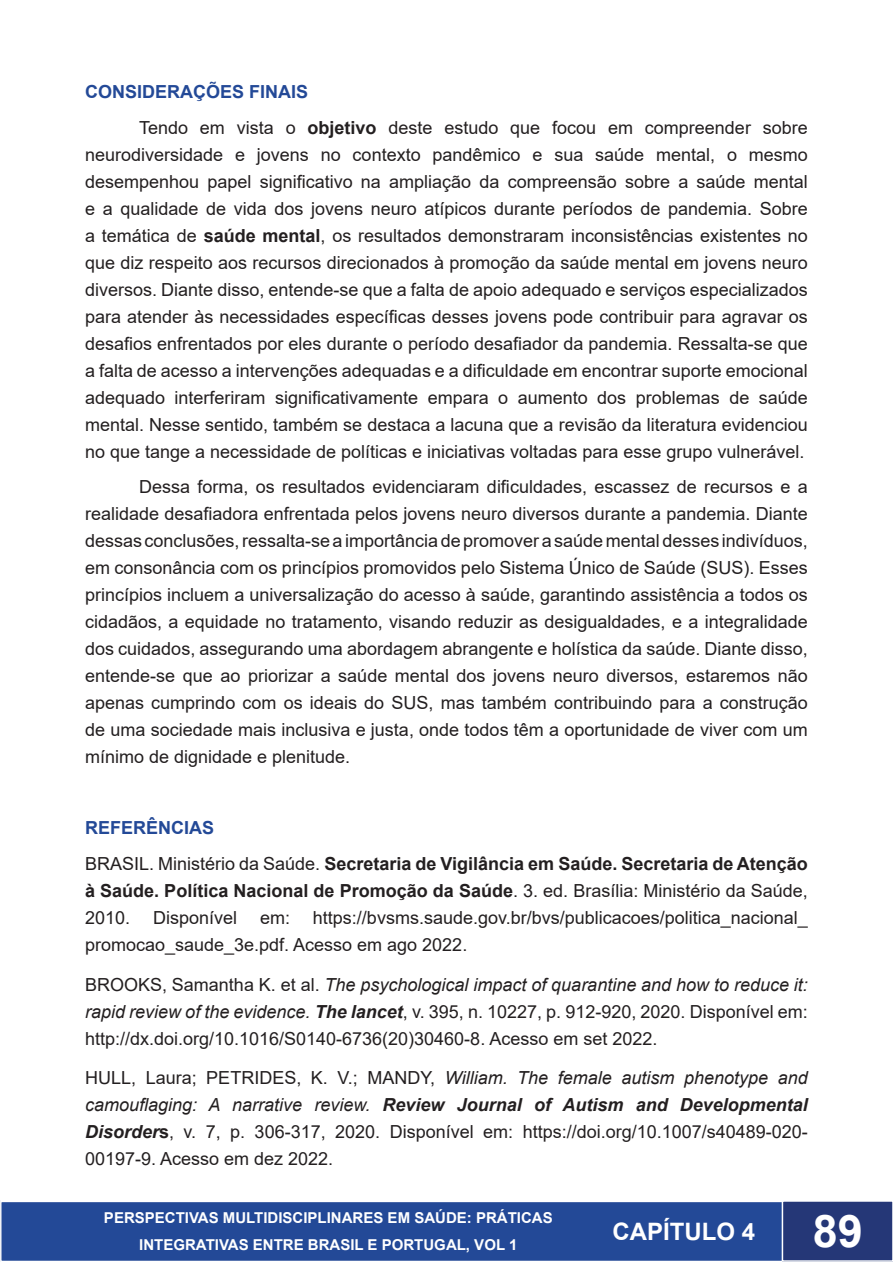
<style>
.page{position:relative;width:893px;height:1263px;background:#fff}
.page>*{position:absolute;margin:0;border:0;box-sizing:border-box;transform-origin:0 0}
.t1{font:700 45px "Arial";color:#fff}
.t2{font:700 24px "Arial";color:#fff}
.t3{font:18px/27px "Arial";color:#231f20;text-align:justify}
.t4{font:700 18px/27px "Arial";color:#231f20;text-align:justify}
.t5{font:700 18px "Arial";color:#234997}
.t6{font:700 15px/27px "Arial";color:#fff;text-align:center}
.s1{font-weight:700}
.s2{font-weight:400}
.s3{font-style:italic}
.s4{font-weight:700;font-style:italic}
</style>
<div class="page">
<div style="left:1px;top:1201px;width:782px;height:60px;background:#234997"></div>
<div style="left:0;top:1201px;width:784px;height:61px;border:2px solid #fff"></div>
<svg style="left:0;top:1200px;width:1px;height:62px"></svg>
<div style="left:782px;top:1201px;width:111px;height:60px;background:#253777"></div>
<div style="left:782px;top:1200px;width:111px;height:62px;border:2px solid #fff"></div>
<p class="t5" style="left:85px;top:79px;width:225px">CONSIDERAÇÕES FINAIS</p>
<p class="t3" style="left:85px;top:114px;width:724px;text-indent:54px">Tendo em vista o <span class="s1">objetivo</span> deste estudo que focou em compreender sobre neurodiversidade e jovens no contexto pandêmico e sua saúde mental, o mesmo desempenhou papel significativo na ampliação da compreensão sobre a saúde mental e a qualidade de vida dos jovens neuro atípicos durante períodos de pandemia. Sobre a temática de <span class="s1">saúde mental</span>, os resultados demonstraram inconsistências existentes no que diz respeito aos recursos direcionados à promoção da saúde mental em jovens neuro diversos. Diante disso, entende-se que a falta de apoio adequado e serviços especializados para atender às necessidades específicas desses jovens pode contribuir para agravar os desafios enfrentados por eles durante o período desafiador da pandemia. Ressalta-se que a falta de acesso a intervenções adequadas e a dificuldade em encontrar suporte emocional adequado interferiram significativamente empara o aumento dos problemas de saúde mental. Nesse sentido, também se destaca a lacuna que a revisão da literatura evidenciou no que tange a necessidade de políticas e iniciativas voltadas para esse grupo vulnerável.</p>
<p class="t3" style="left:85px;top:473px;width:724px;text-indent:54px">Dessa forma, os resultados evidenciaram dificuldades, escassez de recursos e a realidade desafiadora enfrentada pelos jovens neuro diversos durante a pandemia. Diante dessas conclusões, ressalta-se a importância de promover a saúde mental desses indivíduos, em consonância com os princípios promovidos pelo Sistema Único de Saúde (SUS). Esses princípios incluem a universalização do acesso à saúde, garantindo assistência a todos os cidadãos, a equidade no tratamento, visando reduzir as desigualdades, e a integralidade dos cuidados, assegurando uma abordagem abrangente e holística da saúde. Diante disso, entende-se que ao priorizar a saúde mental dos jovens neuro diversos, estaremos não apenas cumprindo com os ideais do SUS, mas também contribuindo para a construção de uma sociedade mais inclusiva e justa, onde todos têm a oportunidade de viver com um mínimo de dignidade e plenitude.</p>
<p class="t5" style="left:85px;top:815px;width:131px">REFERÊNCIAS</p>
<p class="t4" style="left:85px;top:850px;width:724px"><span class="s2">BRASIL. Ministério da Saúde.</span> Secretaria de Vigilância em Saúde. Secretaria de Atenção à Saúde. Política Nacional de Promoção da Saúde<span class="s2">. 3. ed. Brasília: Ministério da Saúde, 2010.</span></p>
<p class="t3" style="left:85px;top:904px;width:724px;text-indent:228px">https://bvsms.saude.gov.br/bvs/publicacoes/politica_nacional_ promocao_saude_3e.pdf. Acesso em ago 2022.</p>
<p class="t3" style="left:85px;top:970px;width:724px">BROOKS, Samantha K. et al. <span class="s3">The psychological impact of quarantine and how to reduce it: rapid review of the evidence.</span> <span class="s4">The lancet</span>, v. 395, n. 10227, p. 912-920, 2020. Disponível em: http://dx.doi.org/10.1016/S0140-6736(20)30460-8. Acesso em set 2022.</p>
<p class="t3" style="left:85px;top:1064px;width:724px">HULL, Laura; PETRIDES, K. V.; MANDY, <span class="s3">William. The female autism phenotype and camouflaging: A narrative review.</span> <span class="s4">Review Journal of Autism and Developmental Disorder</span><span class="s1">s</span>, v. 7, p. 306-317, 2020. Disponível em: https://doi.org/10.1007/s40489-020- 00197-9. Acesso em dez 2022.</p>
<p class="t3" style="left:153px;top:904px;width:86px">Disponível</p>
<p class="t3" style="left:260px;top:904px;width:32px">em:</p>
<p class="t6" style="left:104px;top:1205px;width:450px">PERSPECTIVAS MULTIDISCIPLINARES EM SAÚDE: PRÁTICAS<br>INTEGRATIVAS ENTRE BRASIL E PORTUGAL, VOL 1</p>
<h2 class="t2" style="left:612px;top:1215px;width:144px">CAPÍTULO 4</h2>
<h1 class="t1" style="left:813px;top:1200px;width:52px">89</h1>
</div>
